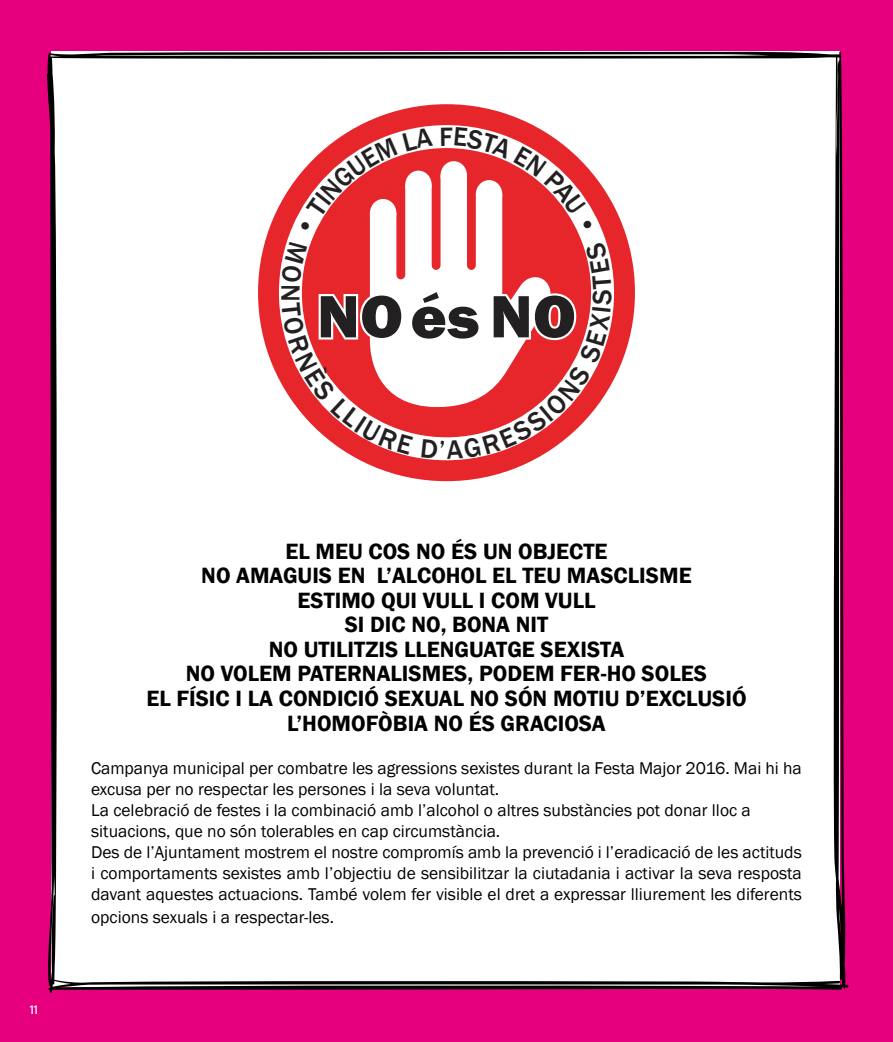
<style>
.page{position:relative;width:893px;height:1042px;background:#e6007d}
.page>*{position:absolute;margin:0;border:0;box-sizing:border-box;transform-origin:0 0}
.t1{font:800 61.77px "Franklin Gothic";color:#232021}
.t2{font:500 27.12px "Franklin Gothic";color:#232021}
.t3{font:600 22.75px/24.5px "Franklin Gothic";color:#000;text-align:center}
.t4{font:17.5px/21px "Franklin Gothic";color:#000}
.t5{font:12.25px "Stag Sans";color:#fff}
</style>
<div class="page">
<div style="left:47px;top:51px;width:802px;height:942px;background:#fff"></div>
<div style="left:258px;top:104px;width:377px;height:377px;background:#e6262a;border-radius:50%"></div>
<svg style="left:370px;top:175px;width:133px;height:231px;fill:#fff"></svg>
<svg style="left:282px;top:242px;width:25px;height:41px"></svg>
<svg style="left:282px;top:293px;width:131px;height:162px"></svg>
<svg style="left:421px;top:241px;width:191px;height:218px"></svg>
<svg style="left:300px;top:128px;width:133px;height:103px"></svg>
<svg style="left:441px;top:127px;width:152px;height:103px"></svg>
<h2 class="t2" style="left:307px;top:284px;width:19px;rotate:90deg">N</h2>
<h1 class="t1" style="left:411px;top:277px;width:70px">és</h1>
<p class="t5" style="left:30px;top:1002px;width:10px">11</p>
<p class="t3" style="left:146px;top:539px;width:602px">EL MEU COS NO ÉS UN OBJECTE<br>NO AMAGUIS EN L’ALCOHOL EL TEU MASCLISME<br>ESTIMO QUI VULL I COM VULL<br>SI DIC NO, BONA NIT<br>NO UTILITZIS LLENGUATGE SEXISTA<br>NO VOLEM PATERNALISMES, PODEM FER-HO SOLES<br>EL FÍSIC I LA CONDICIÓ SEXUAL NO SÓN MOTIU D’EXCLUSIÓ<br>L’HOMOFÒBIA NO ÉS GRACIOSA</p>
<p class="t4" style="left:91px;top:758px;width:712px">Campanya municipal per combatre les agressions sexistes durant la Festa Major 2016. Mai hi ha excusa per no respectar les persones i la seva voluntat.<br>La celebració de festes i la combinació amb l’alcohol o altres substàncies pot donar lloc a situacions, que no són tolerables en cap circumstància.<br>Des de l’Ajuntament mostrem el nostre compromís amb la prevenció i l’eradicació de les actituds i comportaments sexistes amb l’objectiu de sensibilitzar la ciutadania i activar la seva resposta davant aquestes actuacions. També volem fer visible el dret a expressar lliurement les diferents</p>
<p class="t4" style="left:91px;top:907px;width:244px">opcions sexuals i a respectar-les.</p>
</div>
